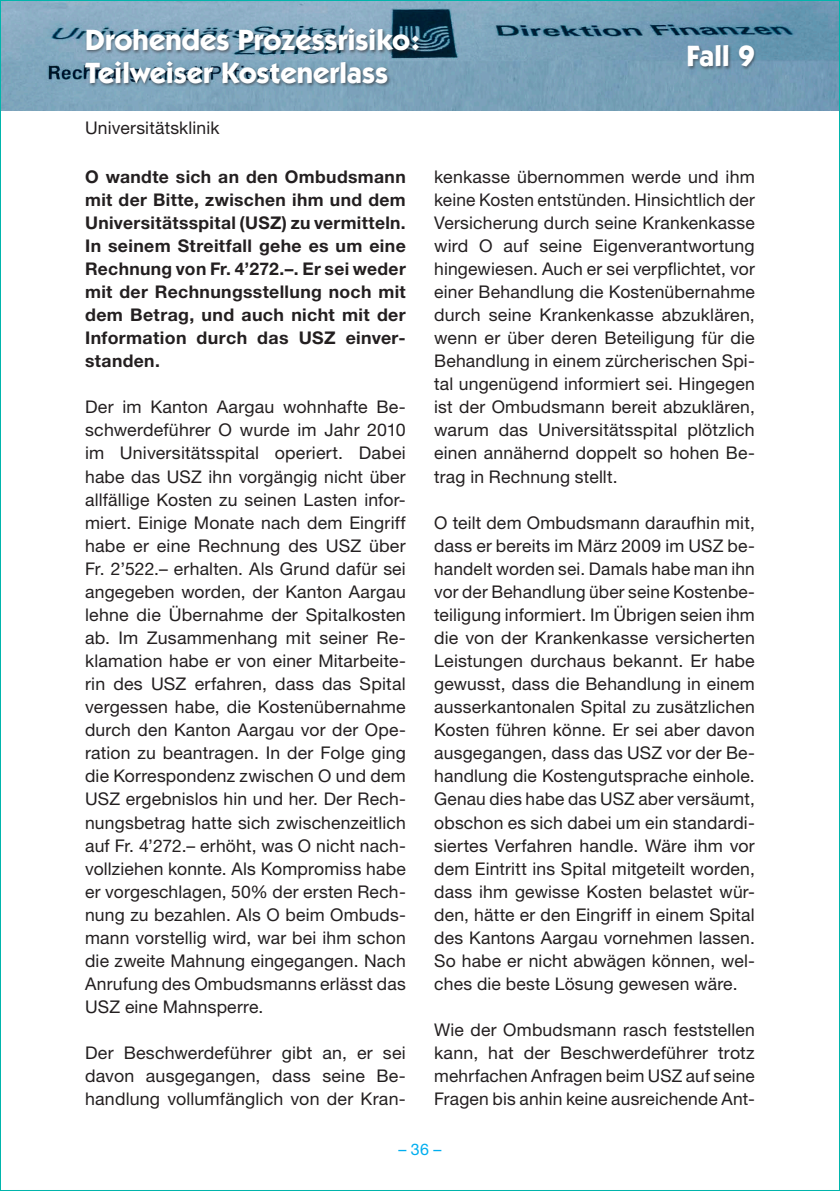
<style>
.page{position:relative;width:840px;height:1191px;background:#fff}
.page>*{position:absolute;margin:0;border:0;box-sizing:border-box;transform-origin:0 0}
.t1{font:700 29.6px/32.6px "Itc Kabel";letter-spacing:-.005em;color:#fff}
.t2{font:17.6px/23px "Helvetica Neue LT Std";letter-spacing:.01em;color:#231f20;text-align:justify}
.t3{font:700 17.6px/23px "Helvetica Neue LT Std";letter-spacing:.02em;color:#231f20;text-align:justify}
.t4{font:16px "Helvetica Neue";color:#00aeef}
</style>
<div class="page">
<img style="left:2px;top:2px;width:835px;height:109px">
<div style="left:83px;top:27px;width:339px;height:60px;background:#231f20;opacity:.5"></div>
<div style="left:687px;top:44px;width:69px;height:27px;background:#231f20;opacity:.5"></div>
<h1 class="t1" style="left:85px;top:23px;width:336px">Drohendes Prozessrisiko:<br>Teilweiser Kostenerlass</h1>
<h1 class="t1" style="left:686px;top:40px;width:70px">Fall 9</h1>
<p class="t2" style="left:85px;top:116px;width:136px">Universitätsklinik</p>
<p class="t3" style="left:85px;top:164px;width:322px">O wandte sich an den Ombudsmann mit der Bitte, zwischen ihm und dem Universitätsspital (USZ) zu vermitteln.<br>In seinem Streitfall gehe es um eine Rechnung von Fr. 4’272.–. Er sei weder mit der Rechnungsstellung noch mit dem Betrag, und auch nicht mit der Information durch das USZ einver&shy;standen.</p>
<p class="t2" style="left:85px;top:395px;width:322px">Der im Kanton Aargau wohnhafte Be&shy;schwerdeführer O wurde im Jahr 2010 im Universitätsspital operiert. Dabei habe das USZ ihn vorgängig nicht über allfällige Kosten zu seinen Lasten infor&shy;miert. Einige Monate nach dem Eingriff habe er eine Rechnung des USZ über Fr. 2’522.– erhalten. Als Grund dafür sei angegeben worden, der Kanton Aargau lehne die Übernahme der Spitalkosten ab. Im Zusammenhang mit seiner Re&shy;klamation habe er von einer Mitarbeite&shy;rin des USZ erfahren, dass das Spital vergessen habe, die Kostenübernahme durch den Kanton Aargau vor der Ope&shy;ration zu beantragen. In der Folge ging die Korrespondenz zwischen O und dem USZ ergebnislos hin und her. Der Rech&shy;nungsbetrag hatte sich zwischenzeitlich auf Fr. 4’272.– erhöht, was O nicht nach&shy;vollziehen konnte. Als Kompromiss habe er vorgeschlagen, 50% der ersten Rech&shy;nung zu bezahlen. Als O beim Ombuds&shy;mann vorstellig wird, war bei ihm schon die zweite Mahnung eingegangen. Nach Anrufung des Ombudsmanns erlässt das USZ eine Mahnsperre.</p>
<p class="t2" style="left:85px;top:1041px;width:322px">Der Beschwerdeführer gibt an, er sei davon ausgegangen, dass seine Be&shy;handlung vollumfänglich von der Kran-</p>
<p class="t2" style="left:434px;top:165px;width:322px">kenkasse übernommen werde und ihm keine Kosten entstünden. Hinsichtlich der Versicherung durch seine Krankenkasse wird O auf seine Eigenverantwortung hingewiesen. Auch er sei verpflichtet, vor einer Behandlung die Kostenübernahme durch seine Krankenkasse abzuklären, wenn er über deren Beteiligung für die Behandlung in einem zürcherischen Spi&shy;tal ungenügend informiert sei. Hingegen ist der Ombudsmann bereit abzuklären, warum das Universitätsspital plötzlich einen annähernd doppelt so hohen Be&shy;trag in Rechnung stellt.</p>
<p class="t2" style="left:434px;top:510px;width:322px">O teilt dem Ombudsmann daraufhin mit, dass er bereits im März 2009 im USZ be&shy;handelt worden sei. Damals habe man ihn vor der Behandlung über seine Kostenbe&shy;teiligung informiert. Im Übrigen seien ihm die von der Krankenkasse versicherten Leistungen durchaus bekannt. Er habe gewusst, dass die Behandlung in einem ausserkantonalen Spital zu zusätzlichen Kosten führen könne. Er sei aber davon ausgegangen, dass das USZ vor der Be&shy;handlung die Kostengutsprache einhole.<br>Genau dies habe das USZ aber versäumt, obschon es sich dabei um ein standardi&shy;siertes Verfahren handle. Wäre ihm vor dem Eintritt ins Spital mitgeteilt worden, dass ihm gewisse Kosten belastet wür&shy;den, hätte er den Eingriff in einem Spital des Kantons Aargau vornehmen lassen.<br>So habe er nicht abwägen können, wel&shy;ches die beste Lösung gewesen wäre.</p>
<p class="t2" style="left:434px;top:1018px;width:322px">Wie der Ombudsmann rasch feststellen kann, hat der Beschwerdeführer trotz mehrfachen Anfragen beim USZ auf seine Fragen bis anhin keine ausreichende Ant-</p>
<p class="t4" style="left:398px;top:1139px;width:44px">– 36 –</p>
</div>
